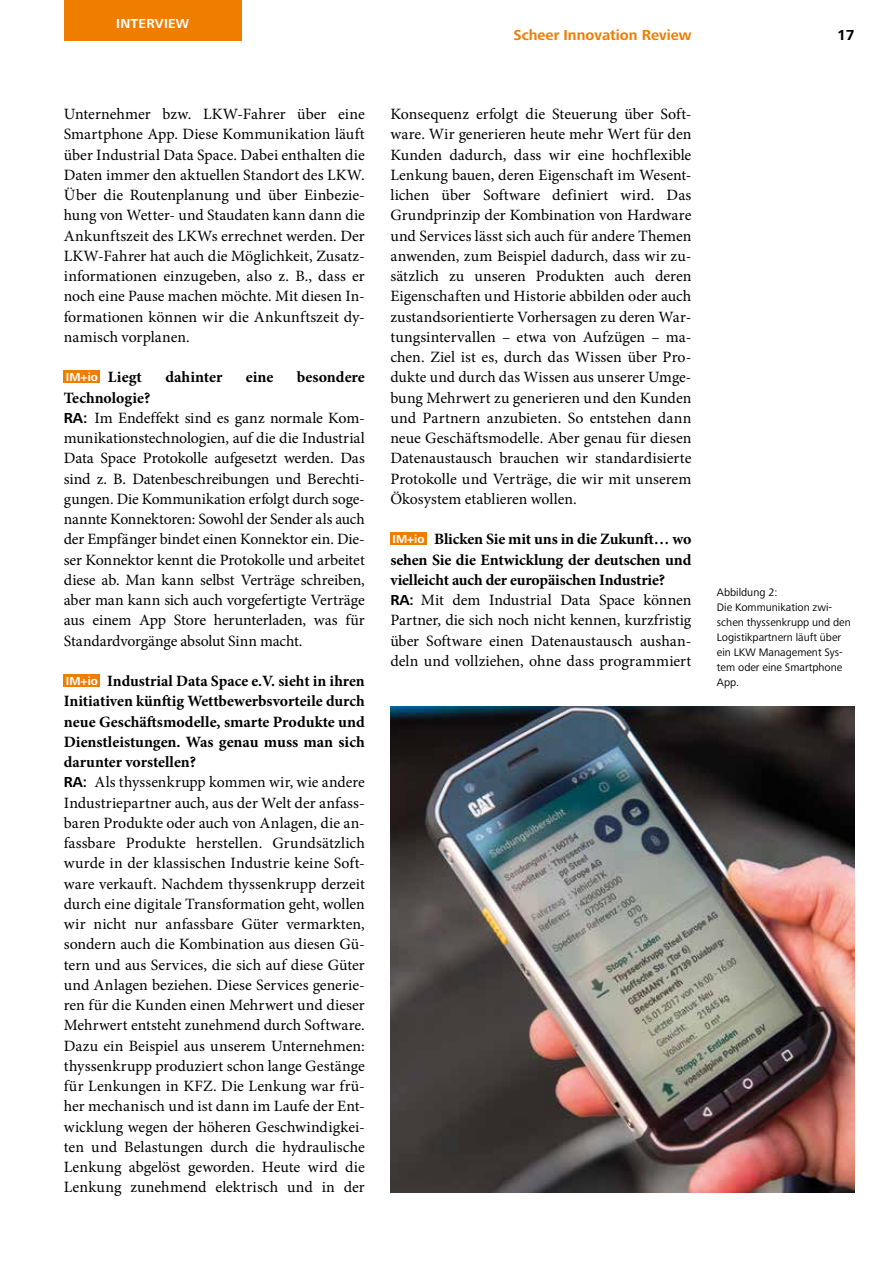
<style>
.page{position:relative;width:893px;height:1263px;background:#fff}
.page>*{position:absolute;margin:0;border:0;box-sizing:border-box;transform-origin:0 0}
.t1{font:15.75px/20.2px "Minion Pro";color:#000}
.t2{font:700 15.75px "Minion Pro";color:#000}
.t3{font:700 15px "Frutiger Next Pro";color:#ef7d00}
.t4{font:700 15px "Frutiger Next Pro";color:#000}
.t5{font:700 13.5px "Frutiger Next Pro";letter-spacing:.01em;color:#fff}
.t6{font:700 12px "Frutiger Next Pro";color:#fff}
.t7{font:11.25px/15px "Frutiger Next Pro";color:#000}
.s1{font-family:"Minion Pro";font-size:15.75px;color:#000}
.s2{font-weight:700}
.s3{font-family:"Frutiger Next Pro";font-weight:700;font-size:15px}
.s4{font-family:"Frutiger Next Pro";font-weight:700;font-size:12px;color:#fff}
</style>
<div class="page">
<div style="left:64px;top:0;width:178px;height:40px;background:#ef7d00"></div>
<div style="left:64px;top:370px;width:36px;height:13px;background:#ef7d00"></div>
<div style="left:64px;top:674px;width:36px;height:13px;background:#ef7d00"></div>
<div style="left:390px;top:532px;width:37px;height:13px;background:#ef7d00"></div>
<img style="left:390px;top:706px;width:465px;height:486px">
<p class="t5" style="left:116px;top:15px;width:75px">INTERVIEW</p>
<p class="t3" style="left:513px;top:27px;width:179px">Scheer Innovation Review</p>
<p class="t4" style="left:837px;top:27px;width:19px">17</p>
<p class="t1" style="left:64px;top:104px;width:303px;text-align:justify">Unternehmer bzw. LKW-Fahrer über eine Smartphone App. Diese Kommunikation läuft über Industrial Data Space. Dabei enthalten die Daten immer den aktuellen Standort des LKW.<br>Über die Routenplanung und über Einbezie&shy;hung von Wetter- und Staudaten kann dann die Ankunftszeit des LKWs errechnet werden. Der LKW-Fahrer hat auch die Möglichkeit, Zusatz&shy;informationen einzugeben, also z. B., dass er noch eine Pause machen möchte. Mit diesen In&shy;formationen können wir die Ankunftszeit dy&shy;namisch vorplanen.</p>
<p class="t6" style="left:66px;top:370px;width:78px">IM+io <span class="s1">Liegt</span></p>
<p class="t2" style="left:165px;top:366px;width:59px">dahinter</p>
<p class="t2" style="left:246px;top:366px;width:29px">eine</p>
<p class="t2" style="left:297px;top:366px;width:69px">besondere</p>
<p class="t1" style="left:64px;top:387px;width:303px"><span class="s2">Technologie?<br></span><span class="s3">RA:</span> Im Endeffekt sind es ganz normale Kom&shy;munikationstechnologien, auf die die Industrial Data Space Protokolle aufgesetzt werden. Das sind z. B. Datenbeschreibungen und Berechti&shy;gungen. Die Kommunikation erfolgt durch soge&shy;nannte Konnektoren: Sowohl der Sender als auch der Empfänger bindet einen Konnektor ein. Die&shy;ser Konnektor kennt die Protokolle und arbeitet diese ab. Man kann selbst Verträge schreiben, aber man kann sich auch vorgefertigte Verträge aus einem App Store herunterladen, was für Standardvorgänge absolut Sinn macht.</p>
<p class="t1" style="left:64px;top:671px;width:303px"><span class="s4">IM+io</span> <span class="s2">Industrial Data Space e.V. sieht in ihren Initiativen künftig Wettbewerbsvorteile durch neue Geschäftsmodelle, smarte Produkte und Dienstleistungen. Was genau muss man sich darunter vorstellen?<br></span><span class="s3">RA:</span> Als thyssenkrupp kommen wir, wie andere Industriepartner auch, aus der Welt der anfass&shy;baren Produkte oder auch von Anlagen, die an&shy;fassbare Produkte herstellen. Grundsätzlich wurde in der klassischen Industrie keine Soft&shy;ware verkauft. Nachdem thyssenkrupp derzeit durch eine digitale Transformation geht, wollen wir nicht nur anfassbare Güter vermarkten, sondern auch die Kombination aus diesen Gü&shy;tern und aus Services, die sich auf diese Güter und Anlagen beziehen. Diese Services generie&shy;ren für die Kunden einen Mehrwert und dieser Mehrwert entsteht zunehmend durch Software.<br>Dazu ein Beispiel aus unserem Unternehmen: thyssenkrupp produziert schon lange Gestänge für Lenkungen in KFZ. Die Lenkung war frü&shy;her mechanisch und ist dann im Laufe der Ent&shy;wicklung wegen der höheren Geschwindigkei&shy;ten und Belastungen durch die hydraulische Lenkung abgelöst geworden. Heute wird die Lenkung zunehmend elektrisch und in der</p>
<p class="t1" style="left:390px;top:104px;width:303px;text-align:justify">Konsequenz erfolgt die Steuerung über Soft&shy;ware. Wir generieren heute mehr Wert für den Kunden dadurch, dass wir eine hochflexible Lenkung bauen, deren Eigenschaft im Wesent&shy;lichen über Software definiert wird. Das Grundprinzip der Kombination von Hardware und Services lässt sich auch für andere Themen anwenden, zum Beispiel dadurch, dass wir zu&shy;sätzlich zu unseren Produkten auch deren Eigenschaften und Historie abbilden oder auch zustandsorientierte Vorhersagen zu deren War&shy;tungsintervallen – etwa von Aufzügen – ma&shy;chen. Ziel ist es, durch das Wissen über Pro&shy;dukte und durch das Wissen aus unserer Umge&shy;bung Mehrwert zu generieren und den Kunden und Partnern anzubieten. So entstehen dann neue Geschäftsmodelle. Aber genau für diesen Datenaustausch brauchen wir standardisierte Protokolle und Verträge, die wir mit unserem Ökosystem etablieren wollen.</p>
<p class="t1" style="left:390px;top:529px;width:303px"><span class="s4">IM+io</span> <span class="s2">Blicken Sie mit uns in die Zukunft… wo sehen Sie die Entwicklung der deutschen und vielleicht auch der europäischen Industrie?<br></span><span class="s3">RA:</span> Mit dem Industrial Data Space können Partner, die sich noch nicht kennen, kurzfristig über Software einen Datenaustausch aushan&shy;deln und vollziehen, ohne dass programmiert</p>
<p class="t7" style="left:717px;top:585px;width:135px">Abbildung 2:<br>Die Kommunikation zwi&shy;schen thyssenkrupp und den<br>Logistikpartnern läuft über ein LKW Management Sys&shy;tem oder eine Smartphone<br>App.</p>
</div>
